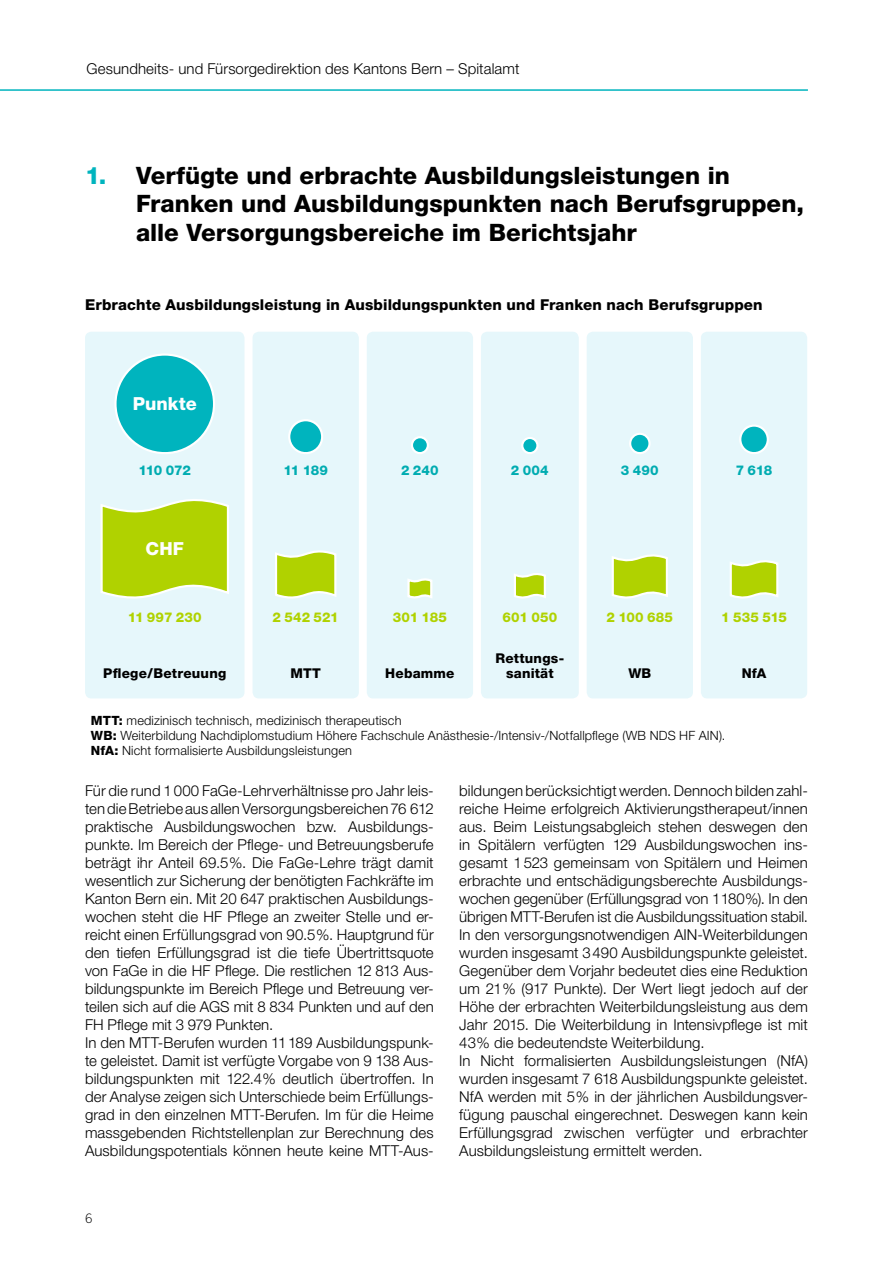
<style>
.page{position:relative;width:893px;height:1263px;background:#fff}
.page>*{position:absolute;margin:0;border:0;box-sizing:border-box;transform-origin:0 0}
.t1{font:800 24px/28.8px "Helvetica Neue LT Pro";color:#000}
.t2{font:800 18px "Helvetica Neue LT Pro";letter-spacing:.005em;color:#fff}
.t3{font:300 15px/18px "Helvetica Neue LT Pro";letter-spacing:.005em;color:#000}
.t4{font:800 15px "Helvetica Neue LT Pro";letter-spacing:.01em;color:#000}
.t5{font:800 13.5px "Helvetica Neue LT Pro";letter-spacing:.015em;color:#000}
.t6{font:800 13.5px "Helvetica Neue LT Pro";letter-spacing:.015em;color:#b0d200}
.t7{font:800 13.5px "Helvetica Neue LT Pro";letter-spacing:-.01em;color:#00acb1}
.t8{font:300 13.5px "Gotham Narrow";color:#000}
.t9{font:300 12.75px/15px "Helvetica Neue LT Pro";letter-spacing:.01em;color:#000}
.s1{color:#00b4be}
.s2{font-weight:800}
</style>
<div class="page">
<hr style="left:0;top:89px;width:808px;height:2px;background:#00b4be">
<div style="left:85px;top:332px;width:159px;height:366px;background:#e6f7fb;border-radius:6px"></div>
<div style="left:253px;top:332px;width:106px;height:366px;background:#e6f7fb;border-radius:6px"></div>
<div style="left:367px;top:332px;width:106px;height:366px;background:#e6f7fb;border-radius:6px"></div>
<div style="left:701px;top:332px;width:106px;height:366px;background:#e6f7fb;border-radius:6px"></div>
<div style="left:587px;top:332px;width:106px;height:366px;background:#e6f7fb;border-radius:6px"></div>
<div style="left:481px;top:332px;width:98px;height:366px;background:#e6f7fb;border-radius:6px"></div>
<div style="left:114px;top:353px;width:101px;height:101px;background:#00b4be;border:2px solid #fff;border-radius:50%"></div>
<div style="left:288px;top:419px;width:35px;height:35px;background:#00b4be;border:2px solid #fff;border-radius:50%"></div>
<div style="left:411px;top:436px;width:18px;height:18px;background:#00b4be;border:2px solid #fff;border-radius:50%"></div>
<svg style="left:739px;top:424px;width:30px;height:30px"></svg>
<svg style="left:629px;top:433px;width:22px;height:21px"></svg>
<div style="left:521px;top:437px;width:17px;height:17px;background:#00b4be;border:2px solid #fff;border-radius:50%"></div>
<svg style="left:100px;top:499px;width:129px;height:100px;background:#bbd92e"></svg>
<svg style="left:275px;top:550px;width:62px;height:49px;background:#c2dd45"></svg>
<svg style="left:407px;top:578px;width:25px;height:21px"></svg>
<svg style="left:730px;top:560px;width:48px;height:39px;background:#c3dd48"></svg>
<svg style="left:612px;top:554px;width:56px;height:45px;background:#c2dd45"></svg>
<svg style="left:514px;top:573px;width:32px;height:26px"></svg>
<p class="t3" style="left:87px;top:60px;width:434px">Gesundheits- und Fürsorgedirektion des Kantons Bern – Spitalamt</p>
<h1 class="t1" style="left:136px;top:161px;width:669px;text-indent:-51px"><span class="s1">1.</span> Verfügte und erbrachte Ausbildungsleistungen in<br>Franken und Ausbildungspunkten nach Berufsgruppen, alle Versorgungsbereiche im Berichtsjahr</h1>
<p class="t4" style="left:85px;top:295px;width:679px">Erbrachte Ausbildungsleistung in Ausbildungspunkten und Franken nach Berufsgruppen</p>
<p class="t2" style="left:133px;top:393px;width:66px">Punkte</p>
<p class="t7" style="left:139px;top:462px;width:54px">110 072</p>
<p class="t7" style="left:283px;top:462px;width:46px">11 189</p>
<p class="t7" style="left:736px;top:462px;width:38px">7 618</p>
<p class="t7" style="left:401px;top:462px;width:39px">2 240</p>
<p class="t7" style="left:511px;top:462px;width:39px">2 004</p>
<p class="t7" style="left:621px;top:462px;width:39px">3 490</p>
<p class="t2" style="left:146px;top:538px;width:40px">CHF</p>
<p class="t6" style="left:128px;top:609px;width:76px">11 997 230</p>
<p class="t6" style="left:273px;top:609px;width:68px">2 542 521</p>
<p class="t6" style="left:393px;top:609px;width:56px">301 185</p>
<p class="t6" style="left:502px;top:609px;width:56px">601 050</p>
<p class="t6" style="left:606px;top:609px;width:68px">2 100 685</p>
<p class="t6" style="left:721px;top:609px;width:67px">1 535 515</p>
<p class="t5" style="left:496px;top:650px;width:70px">Rettungs-</p>
<p class="t5" style="left:103px;top:665px;width:125px">Pflege/Betreuung</p>
<p class="t5" style="left:506px;top:665px;width:49px">sanität</p>
<p class="t5" style="left:385px;top:665px;width:71px">Hebamme</p>
<p class="t5" style="left:628px;top:665px;width:24px">WB</p>
<p class="t5" style="left:742px;top:665px;width:26px">NfA</p>
<p class="t5" style="left:290px;top:665px;width:32px">MTT</p>
<p class="t9" style="left:91px;top:713px;width:636px"><span class="s2">MTT:</span> medizinisch technisch, medizinisch therapeutisch<br><span class="s2">WB:</span> Weiterbildung Nachdiplomstudium Höhere Fachschule Anästhesie-/Intensiv-/Notfallpflege (WB NDS HF AIN).<br><span class="s2">NfA:</span> Nicht formalisierte Ausbildungsleistungen</p>
<p class="t3" style="left:85px;top:781px;width:350px">Für die rund 1000 FaGe-Lehrverhältnisse pro Jahr leis&shy;ten die Betriebe aus allen Versorgungsbereichen 76 612 praktische Ausbildungswochen bzw. Ausbildungs&shy;punkte. Im Bereich der Pflege- und Betreuungsberufe beträgt ihr Anteil 69.5%. Die FaGe-Lehre trägt damit wesentlich zur Sicherung der benötigten Fachkräfte im Kanton Bern ein. Mit 20 647 praktischen Ausbildungs&shy;wochen steht die HF Pflege an zweiter Stelle und er&shy;reicht einen Erfüllungsgrad von 90.5%. Hauptgrund für den tiefen Erfüllungsgrad ist die tiefe Übertrittsquote von FaGe in die HF Pflege. Die restlichen 12 813 Aus&shy;bildungspunkte im Bereich Pflege und Betreuung ver&shy;teilen sich auf die AGS mit 8 834 Punkten und auf den FH Pflege mit 3 979 Punkten.<br>In den MTT-Berufen wurden 11189 Ausbildungspunk&shy;te geleistet. Damit ist verfügte Vorgabe von 9 138 Aus&shy;bildungspunkten mit 122.4% deutlich übertroffen. In der Analyse zeigen sich Unterschiede beim Erfüllungs&shy;grad in den einzelnen MTT-Berufen. Im für die Heime massgebenden Richtstellenplan zur Berechnung des Ausbildungspotentials können heute keine MTT-Aus-</p>
<p class="t3" style="left:459px;top:781px;width:350px">bildungen berücksichtigt werden. Dennoch bilden zahl&shy;reiche Heime erfolgreich Aktivierungstherapeut/innen aus. Beim Leistungsabgleich stehen deswegen den in Spitälern verfügten 129 Ausbildungswochen ins&shy;gesamt 1523 gemeinsam von Spitälern und Heimen erbrachte und entschädigungsberechte Ausbildungs&shy;wochen gegenüber (Erfüllungsgrad von 1180%). In den übrigen MTT-Berufen ist die Ausbildungssituation stabil.<br>In den versorgungsnotwendigen AIN-Weiterbildungen wurden insgesamt 3490 Ausbildungspunkte geleistet.<br>Gegenüber dem Vorjahr bedeutet dies eine Reduktion um 21% (917 Punkte). Der Wert liegt jedoch auf der Höhe der erbrachten Weiterbildungsleistung aus dem Jahr 2015. Die Weiterbildung in Intensivpflege ist mit 43% die bedeutendste Weiterbildung.<br>In Nicht formalisierten Ausbildungsleistungen (NfA) wurden insgesamt 7 618 Ausbildungspunkte geleistet.<br>NfA werden mit 5% in der jährlichen Ausbildungsver&shy;fügung pauschal eingerechnet. Deswegen kann kein Erfüllungsgrad zwischen verfügter und erbrachter Ausbildungsleistung ermittelt werden.</p>
<p class="t8" style="left:85px;top:1210px;width:9px">6</p>
</div>
